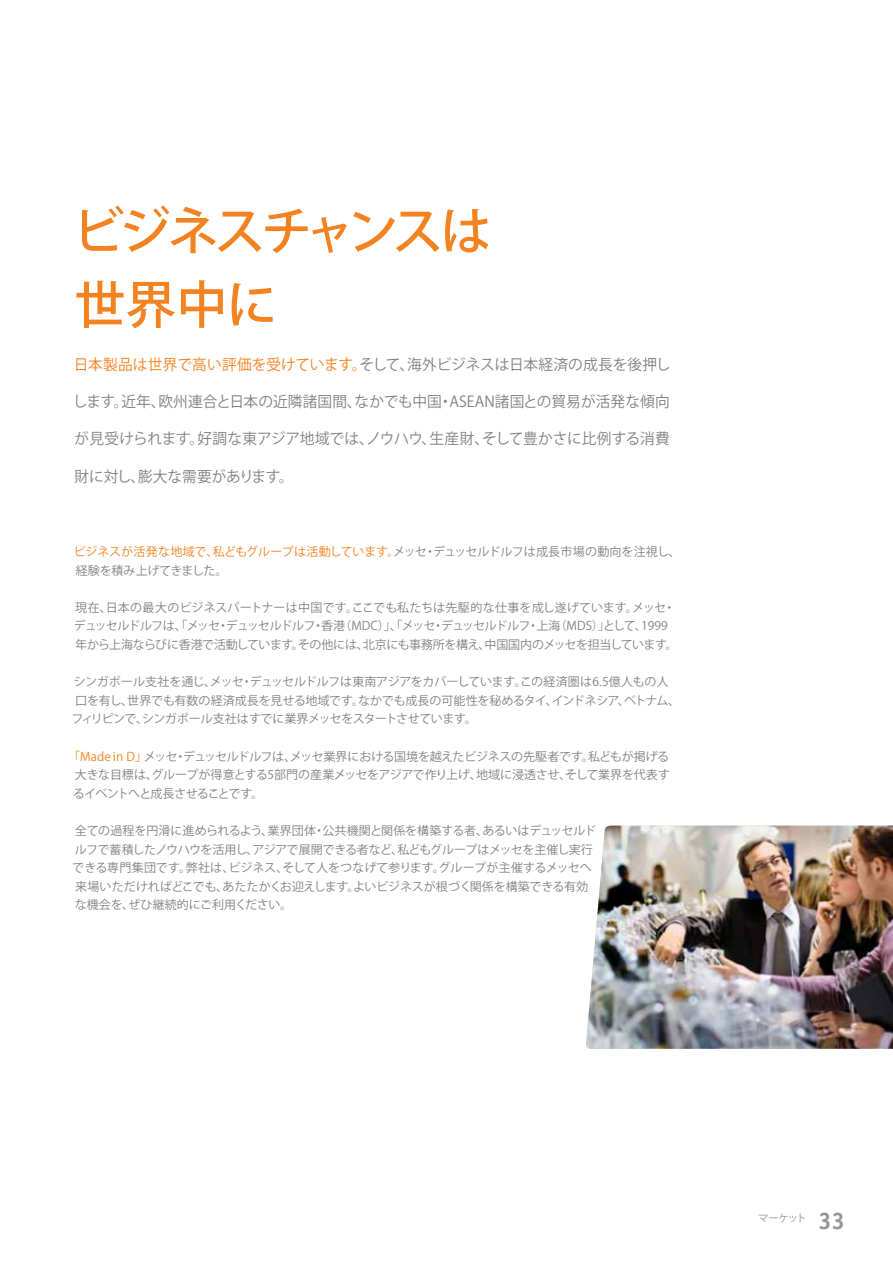
<style>
.page{position:relative;width:893px;height:1263px;background:#fff}
.page>*{position:absolute;margin:0;border:0;box-sizing:border-box;transform-origin:0 0}
.t1{font:500 51px/73.5px "Koz Go Pro";letter-spacing:-.08em;color:#f58220}
.t2{font:700 24px "Officina Sans";color:#939598}
.t3{font:15px "Koz Go Pro";color:#808285}
.t4{font:12px/18.6px "Koz Go Pro";letter-spacing:-.015em;color:#808285}
.t5{font:12px "Koz Go Pro";letter-spacing:-.04em;color:#808285}
.t6{font:10.5px "Koz Go Pro";letter-spacing:-.07em;color:#939598}
.s1{color:#f58220}
</style>
<div class="page">
<img style="left:586px;top:826px;width:307px;height:223px">
<h1 class="t1" style="left:73px;top:197px;width:420px">ビジネスチャンスは世界中に</h1>
<p class="t3" style="left:74px;top:355px;width:598px"><span class="s1">日本製品は世界で高い評価を受けています。</span>そして、海外ビジネスは日本経済の成長を後押し</p>
<p class="t3" style="left:73px;top:392px;width:598px">します。近年、欧州連合と日本の近隣諸国間、なかでも中国・ASEAN諸国との貿易が活発な傾向</p>
<p class="t3" style="left:74px;top:429px;width:597px">が見受けられます。好調な東アジア地域では、ノウハウ、生産財、そして豊かさに比例する消費</p>
<p class="t3" style="left:74px;top:466px;width:221px">財に対し、膨大な需要があります。</p>
<p class="t4" style="left:74px;top:542px;width:608px"><span class="s1">ビジネスが活発な地域で、私どもグループは活動しています。</span>メッセ・デュッセルドルフは成長市場の動向を注視し、経験を積み上げてきました。</p>
<p class="t4" style="left:74px;top:598px;width:605px">現在、日本の最大のビジネスパートナーは中国です。ここでも私たちは先駆的な仕事を成し遂げています。メッセ・デュッセルドルフは、「メッセ・デュッセルドルフ・香港（MDC）」、「メッセ・デュッセルドルフ・上海（MDS）」として、1999年から上海ならびに香港で活動しています。その他には、北京にも事務所を構え、中国国内のメッセを担当しています。</p>
<p class="t4" style="left:74px;top:673px;width:597px">シンガポール支社を通じ、メッセ・デュッセルドルフは東南アジアをカバーしています。この経済圏は6.5億人もの人</p>
<p class="t4" style="left:75px;top:691px;width:606px">口を有し、世界でも有数の経済成長を見せる地域です。なかでも成長の可能性を秘めるタイ、インドネシア、ベトナム、</p>
<p class="t5" style="left:72px;top:711px;width:407px">フィリピンで、シンガポール支社はすでに業界メッセをスタートさせています。</p>
<p class="t4" style="left:73px;top:747px;width:599px;text-align:justify;text-indent:-4px"><span class="s1">「Made in D」</span>メッセ・デュッセルドルフは、メッセ業界における国境を越えたビジネスの先駆者です。私どもが掲げる大きな目標は、グループが得意とする5部門の産業メッセをアジアで作り上げ、地域に浸透させ、そして業界を代表するイベントへと成長させることです。</p>
<p class="t4" style="left:72px;top:821px;width:525px">全ての過程を円滑に進められるよう、業界団体・公共機関と関係を構築する者、あるいはデュッセルドルフで蓄積したノウハウを活用し、アジアで展開できる者など、私どもグループはメッセを主催し実行できる専門集団です。弊社は、ビジネス、そして人をつなげて参ります。グループが主催するメッセへ来場いただければどこでも、あたたかくお迎えします。よいビジネスが根づく関係を構築できる有効な機会を、ぜひ継続的にご利用ください。</p>
<p class="t6" style="left:758px;top:1212px;width:50px">マーケット</p>
<h2 class="t2" style="left:819px;top:1206px;width:28px">33</h2>
</div>
